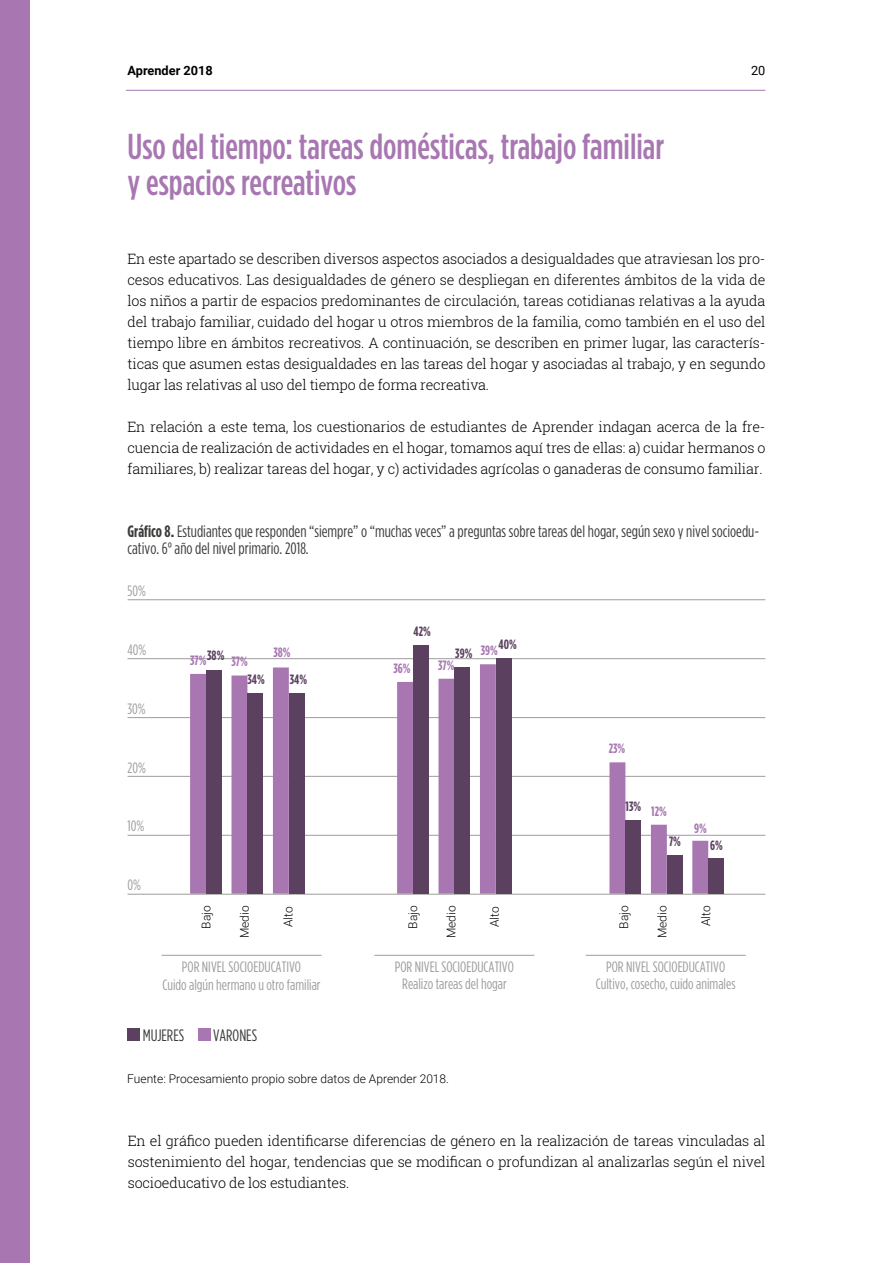
<style>
.page{position:relative;width:893px;height:1263px;background:#fff}
.page>*{position:absolute;margin:0;border:0;box-sizing:border-box;transform-origin:0 0}
.t1{font:500 condensed 36px/36px "Gotham HTF";color:#a877b2}
.t2{font:condensed 16.5px/16.5px "Gotham HTF";color:#3c3c3b}
.t3{font:condensed 15px/16.5px "Gotham HTF";color:#9d9d9c;text-align:center}
.t4{font:300 14.25px/21px "Roboto Slab";letter-spacing:-.015em;color:#000;text-align:justify}
.t5{font:700 condensed 13.5px "Gotham HTF";color:#5b405f}
.t6{font:700 condensed 13.5px "Gotham HTF";color:#a877b2}
.t7{font:700 12.75px "Roboto";color:#000}
.t8{font:12.75px "Roboto";color:#000}
.t9{font:300 12px "Roboto";color:#000}
.s1{font-weight:700}
.s2{color:#a877b2}
</style>
<div class="page">
<div style="left:0;top:0;width:30px;height:1263px;background:#a877b2"></div>
<hr style="left:126px;top:90px;width:639px;height:1px;background:#a877b2">
<hr style="left:128px;top:599px;width:637px;height:1px;background:#9d9d9c">
<hr style="left:128px;top:717px;width:637px;height:1px;background:#9d9d9c">
<hr style="left:128px;top:658px;width:637px;height:1px;background:#9d9d9c">
<hr style="left:128px;top:776px;width:637px;height:1px;background:#9d9d9c">
<hr style="left:128px;top:894px;width:637px;height:1px;background:#9d9d9c">
<hr style="left:128px;top:835px;width:637px;height:1px;background:#9d9d9c">
<div style="left:127px;top:1028px;width:13px;height:13px;background:#5b405f"></div>
<div style="left:198px;top:1028px;width:12px;height:13px;background:#a877b2"></div>
<svg style="left:190px;top:667px;width:99px;height:227px"></svg>
<div style="left:206px;top:671px;width:16px;height:223px;background:#5b405f"></div>
<div style="left:247px;top:693px;width:16px;height:201px;background:#5b405f"></div>
<div style="left:289px;top:693px;width:16px;height:201px;background:#5b405f"></div>
<svg style="left:609px;top:762px;width:99px;height:132px"></svg>
<div style="left:625px;top:820px;width:16px;height:74px;background:#5b405f"></div>
<div style="left:667px;top:855px;width:16px;height:39px;background:#5b405f"></div>
<div style="left:708px;top:858px;width:16px;height:36px;background:#5b405f"></div>
<svg style="left:397px;top:664px;width:99px;height:230px"></svg>
<div style="left:413px;top:645px;width:16px;height:249px;background:#5b405f"></div>
<div style="left:454px;top:667px;width:16px;height:227px;background:#5b405f"></div>
<div style="left:496px;top:658px;width:16px;height:236px;background:#5b405f"></div>
<hr style="left:161px;top:955px;width:160px;height:1px;background:#9d9d9c">
<hr style="left:374px;top:955px;width:160px;height:1px;background:#9d9d9c">
<hr style="left:586px;top:955px;width:160px;height:1px;background:#9d9d9c">
<p class="t7" style="left:128px;top:61px;width:87px">Aprender 2018</p>
<p class="t8" style="left:751px;top:61px;width:16px">20</p>
<h1 class="t1" style="left:128px;top:128px;width:538px">Uso del tiempo: tareas domésticas, trabajo familiar y espacios recreativos</h1>
<p class="t4" style="left:128px;top:248px;width:639px">En este apartado se describen diversos aspectos asociados a desigualdades que atraviesan los pro&shy;cesos educativos. Las desigualdades de género se despliegan en diferentes ámbitos de la vida de los niños a partir de espacios predominantes de circulación, tareas cotidianas relativas a la ayuda del trabajo familiar, cuidado del hogar u otros miembros de la familia, como también en el uso del tiempo libre en ámbitos recreativos. A continuación, se describen en primer lugar, las caracterís&shy;ticas que asumen estas desigualdades en las tareas del hogar y asociadas al trabajo, y en segundo lugar las relativas al uso del tiempo de forma recreativa.</p>
<p class="t4" style="left:128px;top:416px;width:639px">En relación a este tema, los cuestionarios de estudiantes de Aprender indagan acerca de la fre&shy;cuencia de realización de actividades en el hogar, tomamos aquí tres de ellas: a) cuidar hermanos o familiares, b) realizar tareas del hogar, y c) actividades agrícolas o ganaderas de consumo familiar.</p>
<p class="t2" style="left:128px;top:523px;width:633px"><span class="s1">Gráfico 8.</span> Estudiantes que responden “siempre” o “muchas veces” a preguntas sobre tareas del hogar, según sexo y nivel socioedu&shy;cativo. 6° año del nivel primario. 2018.</p>
<p class="t3" style="left:128px;top:582px;width:20px">50%</p>
<p class="t3" style="left:128px;top:641px;width:20px">40%</p>
<p class="t3" style="left:128px;top:700px;width:20px">30%</p>
<p class="t3" style="left:128px;top:759px;width:20px">20%</p>
<p class="t3" style="left:128px;top:818px;width:18px">10%</p>
<p class="t3" style="left:128px;top:877px;width:15px">0%</p>
<p class="t5" style="left:207px;top:648px;width:19px">38%</p>
<p class="t6" style="left:190px;top:653px;width:18px">37%</p>
<p class="t6" style="left:231px;top:654px;width:18px">37%</p>
<p class="t5" style="left:247px;top:671px;width:19px">34%</p>
<p class="t6" style="left:273px;top:645px;width:19px">38%</p>
<p class="t5" style="left:290px;top:672px;width:19px">34%</p>
<p class="t5" style="left:414px;top:623px;width:19px">42%</p>
<p class="t5" style="left:498px;top:636px;width:20px">40%</p>
<p class="t5" style="left:455px;top:646px;width:44px">39% <sup>39%</sup></p>
<p class="t6" style="left:393px;top:660px;width:19px">36%</p>
<p class="t6" style="left:438px;top:657px;width:18px">37%</p>
<p class="t6" style="left:609px;top:741px;width:18px">23%</p>
<p class="t5" style="left:626px;top:799px;width:43px">13% <span class="s2">12%</span></p>
<p class="t5" style="left:669px;top:834px;width:13px">7%</p>
<p class="t6" style="left:694px;top:820px;width:14px">9%</p>
<p class="t5" style="left:710px;top:838px;width:14px">6%</p>
<p class="t9" style="left:198px;top:929px;width:25px;rotate:-90deg">Bajo</p>
<p class="t9" style="left:404px;top:929px;width:25px;rotate:-90deg">Bajo</p>
<p class="t9" style="left:616px;top:929px;width:25px;rotate:-90deg">Bajo</p>
<p class="t9" style="left:236px;top:938px;width:34px;rotate:-90deg">Medio</p>
<p class="t9" style="left:443px;top:938px;width:34px;rotate:-90deg">Medio</p>
<p class="t9" style="left:654px;top:938px;width:34px;rotate:-90deg">Medio</p>
<p class="t9" style="left:280px;top:927px;width:22px;rotate:-90deg">Alto</p>
<p class="t9" style="left:486px;top:927px;width:22px;rotate:-90deg">Alto</p>
<p class="t9" style="left:697px;top:926px;width:22px;rotate:-90deg">Alto</p>
<p class="t3" style="left:162px;top:958px;width:160px;line-height:18px">POR NIVEL SOCIOEDUCATIVO<br>Cuido algún hermano u otro familiar</p>
<p class="t3" style="left:395px;top:959px;width:121px">POR NIVEL SOCIOEDUCATIVO<br>Realizo tareas del hogar</p>
<p class="t3" style="left:596px;top:959px;width:141px">POR NIVEL SOCIOEDUCATIVO<br>Cultivo, cosecho, cuido animales</p>
<p class="t2" style="left:143px;top:1027px;width:43px">MUJERES</p>
<p class="t2" style="left:213px;top:1027px;width:46px">VARONES</p>
<p class="t9" style="left:127px;top:1070px;width:323px">Fuente: Procesamiento propio sobre datos de Aprender 2018.</p>
<p class="t4" style="left:128px;top:1130px;width:639px">En el gráfico pueden identificarse diferencias de género en la realización de tareas vinculadas al sostenimiento del hogar, tendencias que se modifican o profundizan al analizarlas según el nivel socioeducativo de los estudiantes.</p>
</div>
